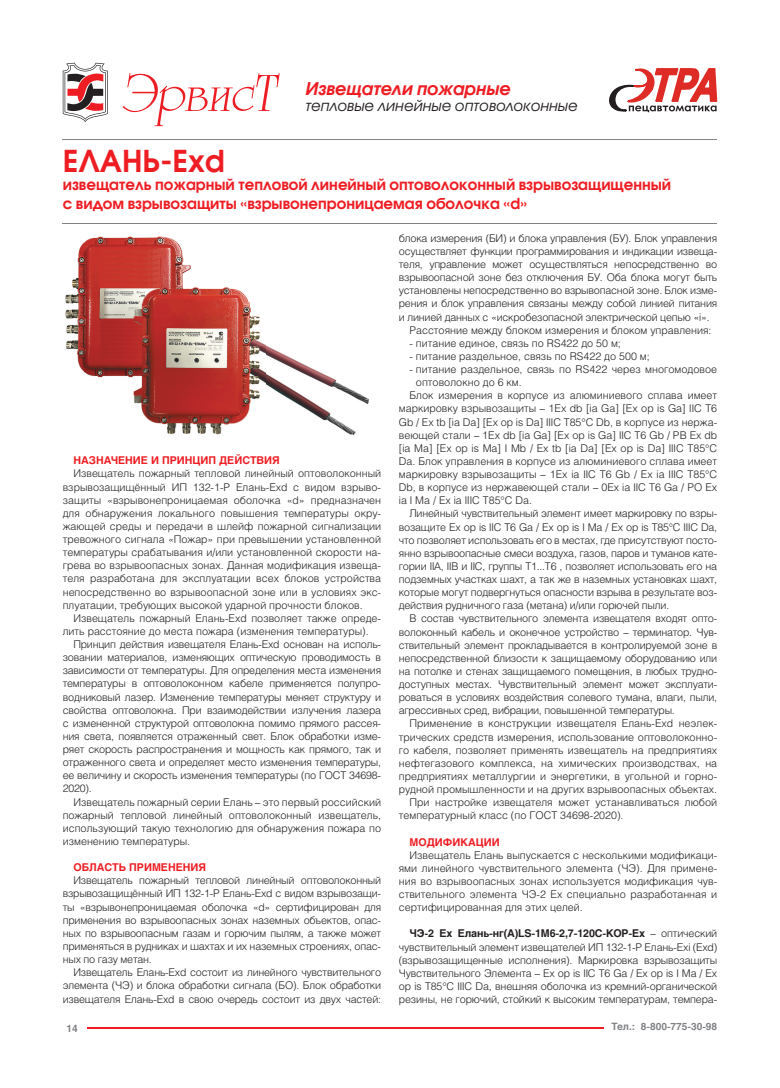
<style>
.page{position:relative;width:780px;height:1088px;background:#fff}
.page>*{position:absolute;margin:0;border:0;box-sizing:border-box;transform-origin:0 0}
.t1{font:700 30px "Avant Garde Gothic C";color:#ee1d23}
.t2{font:italic 700 17.5px "Avant Garde Gothic C";color:#ee1d23}
.t3{font:700 15px/18.5px "Avant Garde Gothic C";color:#ee1d23}
.t4{font:italic 15px "Avant Garde Gothic C";color:#231f20}
.t5{font:10.62px/13.1px "Helios Light C";letter-spacing:-.02em;color:#231f20;text-align:justify}
.t6{font:10.62px/13.1px "Helios Light C";color:#231f20}
.t7{font:700 10.62px "Helios C";color:#ee1d23}
.t8{font:700 10.62px "Helios C";letter-spacing:-.015em;color:#231f20}
.t9{font:700 10px "Helios C";color:#808285}
.s1{font-family:"Helios Light C";font-weight:400}
</style>
<div class="page">
<svg style="left:63px;top:63px;width:45px;height:59px"></svg>
<svg style="left:123px;top:73px;width:157px;height:53px"></svg>
<hr style="left:87px;top:1027px;width:516px;height:1px;background:#ee1d23">
<hr style="left:63px;top:140px;width:654px;height:1px;background:#808285">
<svg style="left:609px;top:68px;width:108px;height:44px"></svg>
<hr style="left:63px;top:223px;width:654px;height:1px;background:#808285">
<img style="left:266px;top:345px;width:102px;height:89px">
<img style="left:65px;top:236px;width:201px;height:199px">
<h2 class="t2" style="left:305px;top:82px;width:206px">Извещатели пожарные</h2>
<h3 class="t4" style="left:305px;top:100px;width:274px">тепловые линейные оптоволоконные</h3>
<h1 class="t1" style="left:63px;top:149px;width:164px">ЕЛАНЬ-Ехd</h1>
<h3 class="t3" style="left:63px;top:177px;width:610px">извещатель пожарный тепловой линейный оптоволоконный взрывозащищенный с видом взрывозащиты «взрывонепроницаемая оболочка «d»</h3>
<p class="t7" style="left:73px;top:457px;width:208px">НАЗНАЧЕНИЕ И ПРИНЦИП ДЕЙСТВИЯ</p>
<p class="t5" style="left:63px;top:468px;width:320px;text-indent:11px">Извещатель пожарный тепловой линейный оптоволоконный взрывозащищённый ИП 132-1-Р Елань-Ехd с видом взрыво&shy;защиты «взрывонепроницаемая оболочка «d» предназначен для обнаружения локального повышения температуры окру&shy;жающей среды и передачи в шлейф пожарной сигнализации тревожного сигнала «Пожар» при превышении установленной температуры срабатывания и/или установленной скорости на&shy;грева во взрывоопасных зонах. Данная модификация извеща&shy;теля разработана для эксплуатации всех блоков устройства непосредственно во взрывоопасной зоне или в условиях экс&shy;плуатации, требующих высокой ударной прочности блоков.</p>
<p class="t6" style="left:63px;top:612px;width:320px;text-indent:11px">Извещатель пожарный Елань-Ехd позволяет также опреде&shy;лить расстояние до места пожара (изменения температуры).</p>
<p class="t5" style="left:63px;top:639px;width:320px;text-indent:11px">Принцип действия извещателя Елань-Ехd основан на исполь&shy;зовании материалов, изменяющих оптическую проводимость в зависимости от температуры. Для определения места изменения температуры в оптоволоконном кабеле применяется полупро&shy;водниковый лазер. Изменение температуры меняет структуру и свойства оптоволокна. При взаимодействии излучения лазера с измененной структурой оптоволокна помимо прямого рассея&shy;ния света, появляется отраженный свет. Блок обработки изме&shy;ряет скорость распространения и мощность как прямого, так и отраженного света и определяет место изменения температуры, ее величину и скорость изменения температуры (по ГОСТ 34698- 2020).</p>
<p class="t5" style="left:63px;top:796px;width:320px;text-indent:11px">Извещатель пожарный серии Елань – это первый российский пожарный тепловой линейный оптоволоконный извещатель, использующий такую технологию для обнаружения пожара по изменению температуры.</p>
<p class="t7" style="left:73px;top:863px;width:134px">ОБЛАСТЬ ПРИМЕНЕНИЯ</p>
<p class="t5" style="left:63px;top:875px;width:320px;text-indent:11px">Извещатель пожарный тепловой линейный оптоволоконный взрывозащищённый ИП 132-1-Р Елань-Ехd с видом взрывозащи&shy;ты «взрывонепроницаемая оболочка «d» сертифицирован для применения во взрывоопасных зонах наземных объектов, опас&shy;ных по взрывоопасным газам и горючим пылям, а также может применяться в рудниках и шахтах и их наземных строениях, опас&shy;ных по газу метан.</p>
<p class="t5" style="left:63px;top:967px;width:320px;text-indent:11px">Извещатель Елань-Ехd состоит из линейного чувствительного элемента (ЧЭ) и блока обработки сигнала (БО). Блок обработки извещателя Елань-Ехd в свою очередь состоит из двух частей:</p>
<p class="t5" style="left:399px;top:232px;width:320px">блока измерения (БИ) и блока управления (БУ). Блок управления</p>
<p class="t5" style="left:399px;top:246px;width:320px">осуществляет функции программирования и индикации извеща-</p>
<p class="t5" style="left:399px;top:259px;width:320px">теля, управление может осуществляться непосредственно во</p>
<p class="t5" style="left:399px;top:272px;width:320px">взрывоопасной зоне без отключения БУ. Оба блока могут быть</p>
<p class="t5" style="left:399px;top:285px;width:320px">установлены непосредственно во взрывопасной зоне. Блок изме-</p>
<p class="t5" style="left:399px;top:298px;width:320px">рения и блок управления связаны между собой линией питания</p>
<p class="t5" style="left:399px;top:311px;width:312px">и линией данных с «искробезопасной электрической цепью «i».</p>
<p class="t6" style="left:409px;top:324px;width:303px">Расстояние между блоком измерения и блоком управления:</p>
<p class="t6" style="left:409px;top:337px;width:213px">- питание единое, связь по RS422 до 50 м;</p>
<p class="t6" style="left:409px;top:351px;width:242px">- питание раздельное, связь по RS422 до 500 м;</p>
<p class="t6" style="left:409px;top:364px;width:309px">- питание раздельное, связь по RS422 через многомодовое</p>
<p class="t6" style="left:416px;top:377px;width:107px">оптоволокно до 6 км.</p>
<p class="t6" style="left:409px;top:390px;width:309px">Блок измерения в корпусе из алюминиевого сплава имеет</p>
<p class="t6" style="left:399px;top:403px;width:320px">маркировку взрывозащиты – 1Ex db [ia Ga] [Ex op is Gа] IIC T6</p>
<p class="t6" style="left:399px;top:416px;width:320px">Gb / Ex tb [ia Da] [Ex op is Da] IIIC T85°C Db, в корпусе из нержа-</p>
<p class="t6" style="left:399px;top:429px;width:320px">веющей стали – 1Ex db [ia Ga] [Ex op is Gа] IIC T6 Gb / PB Ex db</p>
<p class="t6" style="left:399px;top:442px;width:320px">[ia Ma] [Ex op is Ма] I Mb / Ex tb [ia Da] [Ex op is Da] IIIC T85°C</p>
<p class="t6" style="left:399px;top:456px;width:320px">Da. Блок управления в корпусе из алюминиевого сплава имеет</p>
<p class="t6" style="left:399px;top:469px;width:320px">маркировку взрывозащиты – 1Ex ia IIC T6 Gb / Ex ia IIIC T85°C</p>
<p class="t6" style="left:399px;top:482px;width:320px">Db, в корпусе из нержавеющей стали – 0Ex ia IIC T6 Ga / PO Ex</p>
<p class="t6" style="left:399px;top:495px;width:135px">ia I Ma / Ex ia IIIC T85°C Da.</p>
<p class="t5" style="left:409px;top:508px;width:309px">Линейный чувствительный элемент имеет маркировку по взры-</p>
<p class="t5" style="left:399px;top:521px;width:320px">возащите Ex op is IIC T6 Gа / Ex op is I Ма / Ex op is T85°C IIIC Da,</p>
<p class="t5" style="left:399px;top:534px;width:320px">что позволяет использовать его в местах, где присутствуют посто-</p>
<p class="t5" style="left:399px;top:547px;width:320px">янно взрывоопасные смеси воздуха, газов, паров и туманов кате-</p>
<p class="t5" style="left:399px;top:561px;width:320px">гории IIA, IIB и IIC, группы Т1...Т6 , позволяет использовать его на</p>
<p class="t5" style="left:399px;top:574px;width:320px">подземных участках шахт, а так же в наземных установках шахт,</p>
<p class="t5" style="left:399px;top:587px;width:320px">которые могут подвергнуться опасности взрыва в результате воз-</p>
<p class="t5" style="left:399px;top:600px;width:272px">действия рудничного газа (метана) и/или горючей пыли.</p>
<p class="t5" style="left:409px;top:613px;width:309px">В состав чувствительного элемента извещателя входят опто-</p>
<p class="t5" style="left:399px;top:626px;width:320px">волоконный кабель и оконечное устройство – терминатор. Чув-</p>
<p class="t5" style="left:399px;top:639px;width:320px">ствительный элемент прокладывается в контролируемой зоне в</p>
<p class="t5" style="left:399px;top:652px;width:320px">непосредственной близости к защищаемому оборудованию или</p>
<p class="t5" style="left:399px;top:666px;width:320px">на потолке и стенах защищаемого помещения, в любых трудно-</p>
<p class="t5" style="left:399px;top:679px;width:320px">доступных местах. Чувствительный элемент может эксплуати-</p>
<p class="t5" style="left:399px;top:692px;width:320px">роваться в условиях воздействия солевого тумана, влаги, пыли,</p>
<p class="t5" style="left:399px;top:705px;width:277px">агрессивных сред, вибрации, повышенной температуры.</p>
<p class="t6" style="left:409px;top:718px;width:309px">Применение в конструкции извещателя Елань-Ехd неэлек-</p>
<p class="t6" style="left:399px;top:731px;width:320px">трических средств измерения, использование оптоволоконно-</p>
<p class="t6" style="left:399px;top:744px;width:320px">го кабеля, позволяет применять извещатель на предприятиях</p>
<p class="t6" style="left:399px;top:757px;width:320px">нефтегазового комплекса, на химических производствах, на</p>
<p class="t6" style="left:399px;top:771px;width:320px">предприятиях металлургии и энергетики, в угольной и горно-</p>
<p class="t6" style="left:399px;top:784px;width:320px">рудной промышленности и на других взрывоопасных объектах.</p>
<p class="t6" style="left:409px;top:797px;width:309px">При настройке извещателя может устанавливаться любой</p>
<p class="t6" style="left:399px;top:810px;width:226px">температурный класс (по ГОСТ 34698-2020).</p>
<p class="t7" style="left:409px;top:838px;width:92px">МОДИФИКАЦИИ</p>
<p class="t5" style="left:399px;top:849px;width:320px;text-indent:11px">Извещатель Елань выпускается с несколькими модификаци&shy;ями линейного чувствительного элемента (ЧЭ). Для примене&shy;ния во взрывоопасных зонах используется модификация чув&shy;ствительного элемента ЧЭ-2 Ex специально разработанная и сертифицированная для этих целей.</p>
<p class="t8" style="left:409px;top:930px;width:309px">ЧЭ-2 Ex Елань-нг(А)LS-1М6-2,7-120С-КОР-Ех <span class="s1">– оптический</span></p>
<p class="t5" style="left:399px;top:941px;width:320px">чувствительный элемент извещателей ИП 132-1-Р Елань-Ехi (Exd) (взрывозащищенные исполнения). Маркировка взрывозащиты Чувствительного Элемента – Ex op is IIC T6 Gа / Ex op is I Ма / Ex op is T85°C IIIC Da, внешняя оболочка из кремний-органической резины, не горючий, стойкий к высоким температурам, темпера-</p>
<p class="t9" style="left:67px;top:1024px;width:13px">14</p>
<p class="t9" style="left:611px;top:1022px;width:107px">Тел.: 8-800-775-30-98</p>
</div>
